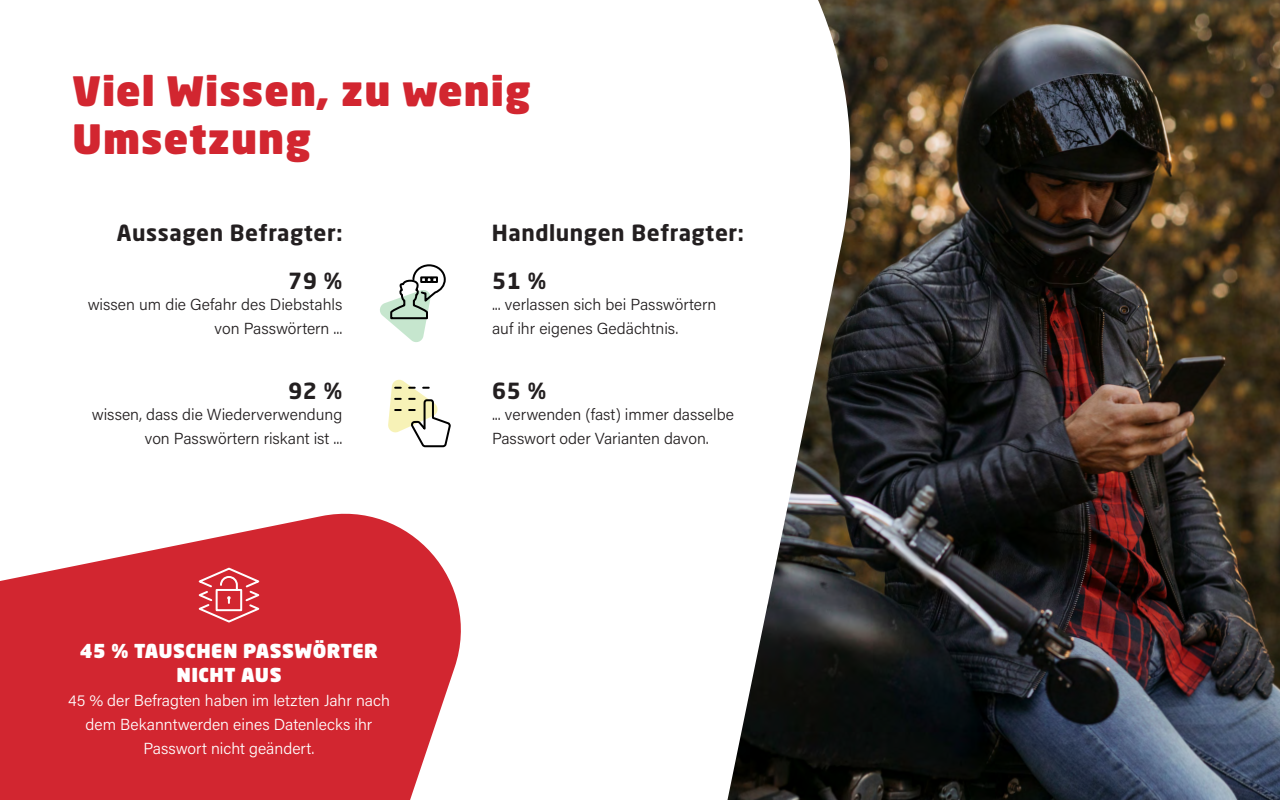
<style>
.page{position:relative;width:1280px;height:800px;background:#fff}
.page>*{position:absolute;margin:0;border:0;box-sizing:border-box;transform-origin:0 0}
.t1{font:900 40px/48px "Neo Sans W1 G";letter-spacing:.025em;color:#d22630}
.t2{font:700 22px "Neo Sans W1 G";letter-spacing:.025em;color:#231f20}
.t3{font:900 19px/24px "Neo Sans W1 G";letter-spacing:.025em;color:#fff;text-align:center}
.body{font:300 16px/24px "Acumin Pro";color:#231f20;text-align:right}
.body-2{font:300 16px/24px "Acumin Pro";color:#fff;text-align:center}
</style>
<div class="page">
<img style="left:854px;top:0;width:426px;height:800px">
<svg style="left:727px;top:0;width:127px;height:800px"></svg>
<svg style="left:388px;top:379px;width:63px;height:69px"></svg>
<svg style="left:0;top:513px;width:461px;height:287px;background:#d8454d"></svg>
<svg style="left:195px;top:566px;width:68px;height:58px;background:#d94b53"></svg>
<svg style="left:380px;top:264px;width:66px;height:78px"></svg>
<h1 class="t1" style="left:72px;top:67px;width:460px">Viel Wissen, zu wenig<br>Umsetzung</h1>
<h2 class="t2" style="left:117px;top:219px;width:227px">Aussagen Befragter:</h2>
<h2 class="t2" style="left:492px;top:219px;width:253px">Handlungen Befragter:</h2>
<h2 class="t2" style="left:288px;top:267px;width:56px">79 %</h2>
<h2 class="t2" style="left:492px;top:267px;width:56px">51 %</h2>
<p class="body" style="left:88px;top:292px;width:256px">wissen um die Gefahr des Diebstahls von Passwörtern ...</p>
<p class="body" style="left:492px;top:292px;width:226px;text-align:left">... verlassen sich bei Passwörtern auf ihr eigenes Gedächtnis.</p>
<h2 class="t2" style="left:288px;top:377px;width:56px">92 %</h2>
<h2 class="t2" style="left:492px;top:377px;width:56px">65 %</h2>
<p class="body" style="left:92px;top:402px;width:252px">wissen, dass die Wiederverwendung von Passwörtern riskant ist ...</p>
<p class="body" style="left:492px;top:402px;width:243px;text-align:left">... verwenden (fast) immer dasselbe<br>Passwort oder Varianten davon.</p>
<h2 class="t3" style="left:80px;top:639px;width:300px">45 % TAUSCHEN PASSWÖRTER<br>NICHT AUS</h2>
<p class="body-2" style="left:68px;top:687px;width:323px">45 % der Befragten haben im letzten Jahr nach dem Bekanntwerden eines Datenlecks ihr<br>Passwort nicht geändert.</p>
</div>
